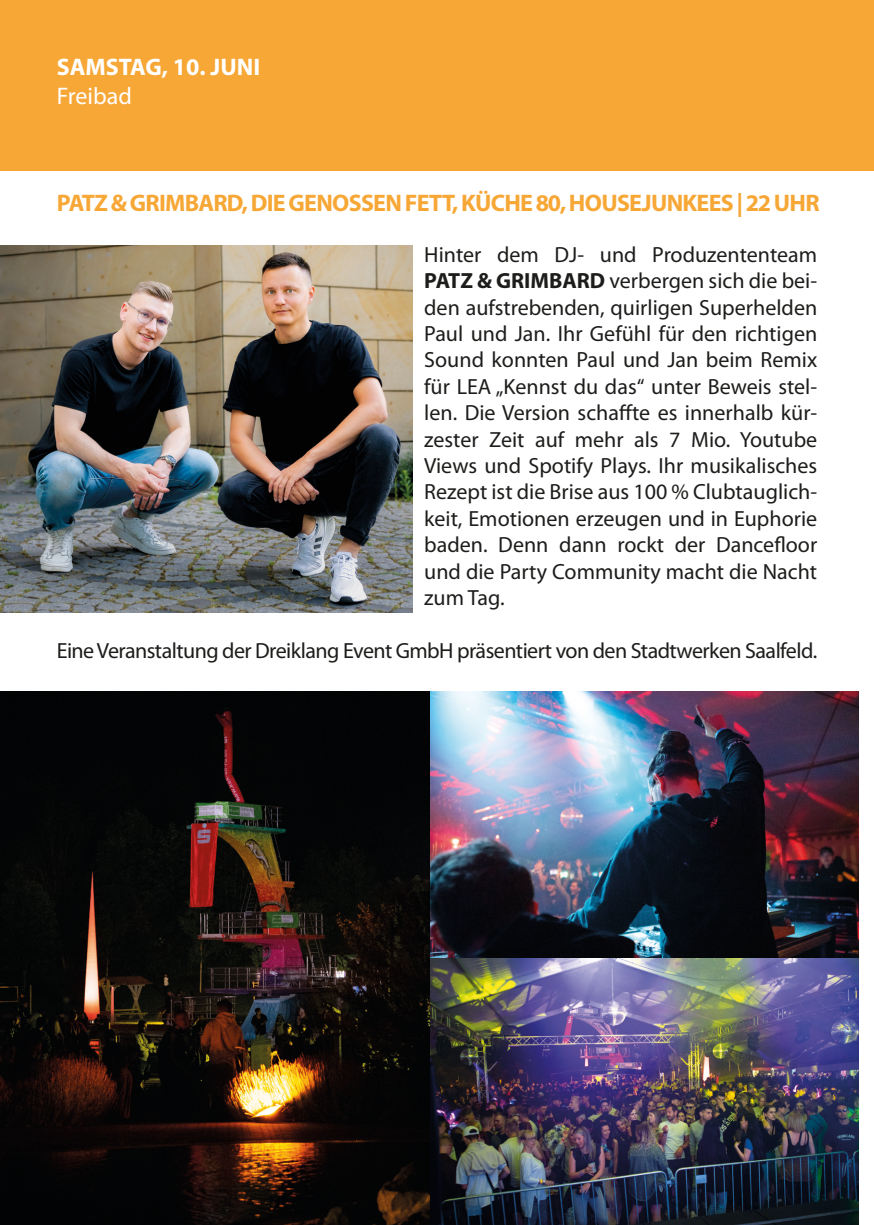
<style>
.page{position:relative;width:874px;height:1225px;background:#fff}
.page>*{position:absolute;margin:0;border:0;box-sizing:border-box;transform-origin:0 0}
.t1{font:700 24px "Myriad Pro";letter-spacing:-.03em;color:#f7a736}
.t2{font:700 24px "Myriad Pro";color:#fff}
.t3{font:24px "Myriad Pro";color:#fff}
.t4{font:22px/26.4px "Myriad Pro";letter-spacing:-.025em;color:#1d1d1b;text-align:justify}
.s1{font-weight:700}
</style>
<div class="page">
<div style="left:0;top:0;width:873px;height:170px;background:#f7a736"></div>
<img style="left:0;top:245px;width:412px;height:367px">
<img style="left:429px;top:692px;width:429px;height:266px">
<img style="left:429px;top:958px;width:429px;height:267px">
<img style="left:0;top:692px;width:429px;height:533px">
<p class="t2" style="left:57px;top:51px;width:205px">SAMSTAG, 10. JUNI</p>
<p class="t3" style="left:57px;top:81px;width:77px">Freibad</p>
<p class="t1" style="left:57px;top:187px;width:763px">PATZ &amp; GRIMBARD, DIE GENOSSEN FETT, KÜCHE 80, HOUSEJUNKEES | 22 UHR</p>
<p class="t4" style="left:424px;top:241px;width:394px">Hinter dem DJ- und Produzententeam <span class="s1">PATZ &amp; GRIMBARD</span> verbergen sich die bei&shy;den aufstrebenden, quirligen Superhelden Paul und Jan. Ihr Gefühl für den richtigen Sound konnten Paul und Jan beim Remix für LEA „Kennst du das“ unter Beweis stel&shy;len. Die Version schaffte es innerhalb kür&shy;zester Zeit auf mehr als 7 Mio. Youtube Views und Spotify Plays. Ihr musikalisches Rezept ist die Brise aus 100 % Clubtauglich&shy;keit, Emotionen erzeugen und in Euphorie baden. Denn dann rockt der Dancefloor und die Party Community macht die Nacht zum Tag.</p>
<p class="t4" style="left:57px;top:637px;width:761px">Eine Veranstaltung der Dreiklang Event GmbH präsentiert von den Stadtwerken Saalfeld.</p>
</div>
